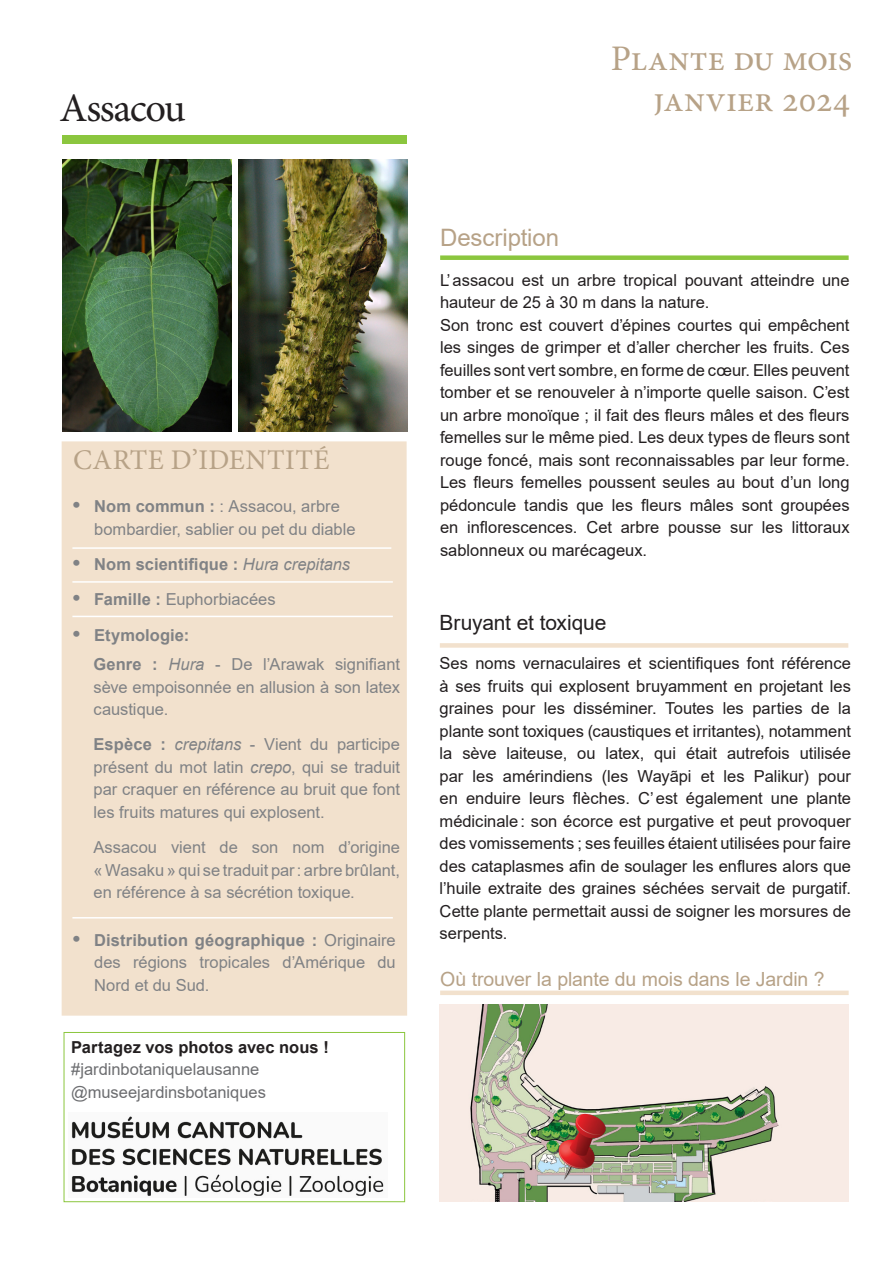
<style>
.page{position:relative;width:893px;height:1263px;background:#fff}
.page>*{position:absolute;margin:0;border:0;box-sizing:border-box;transform-origin:0 0}
.Title_Newsletter{font:40.5px "Minion Pro";color:#231f20}
.Line_01{font:36px "Minion Pro";color:#b7a287}
.Box_02_Title{font:28.5px "Minion Pro";letter-spacing:.015em;color:#b7a287}
.Title_01{font:24px "Arial";letter-spacing:-.005em;color:#b7a287}
.Title_02{font:21px "Arial";letter-spacing:-.01em;color:#231f20}
.Box_01_Title{font:19.5px "Arial";letter-spacing:-.005em;color:#b7a287}
.Body_Text{font:16.5px/22.5px "Arial";color:#231f20;text-align:justify}
.Title_01-2{font:16.5px/22.5px "Arial";color:#231f20}
.List_01{font:16.5px/22.5px "Arial";color:#808285;text-align:justify}
.Box_01_Text_02{font:16.5px "Arial";letter-spacing:-.005em;color:#6c6d70}
.t1{font:700 16.5px "Arial";letter-spacing:.005em;color:#808285}
.Body_Left{font:700 16.5px "Arial";letter-spacing:.005em;color:#231f20}
.s1{font-weight:700;font-size:21px}
.s2{font-weight:700}
.s3{font-size:21px}
.s4{font-weight:400;font-style:italic}
.s5{font-style:italic}
</style>
<div class="page">
<img style="left:439px;top:1005px;width:410px;height:196px">
<div style="left:64px;top:1032px;width:341px;height:170px;border:1px solid #8bc63e"></div>
<div style="left:62px;top:441px;width:345px;height:575px;background:#f2e1cd"></div>
<div style="left:62px;top:135px;width:345px;height:9px;background:#8bc63e"></div>
<div style="left:440px;top:255px;width:409px;height:5px;background:#8bc63e"></div>
<div style="left:440px;top:643px;width:408px;height:5px;background:#f2e1cd"></div>
<hr style="left:72px;top:547px;width:319px;height:2px;background:#fff">
<hr style="left:72px;top:581px;width:321px;height:2px;background:#fff">
<hr style="left:72px;top:616px;width:321px;height:1px;background:#fff">
<hr style="left:72px;top:917px;width:321px;height:1px;background:#fff">
<div style="left:440px;top:990px;width:409px;height:5px;background:#f2e1cd"></div>
<img style="left:71px;top:1116px;width:313px;height:80px">
<img style="left:62px;top:160px;width:170px;height:272px">
<img style="left:239px;top:159px;width:169px;height:273px">
<img style="left:547px;top:1112px;width:71px;height:69px">
<p class="Title_Newsletter" style="left:60px;top:81px;width:127px">Assacou</p>
<p class="Line_01" style="left:611px;top:35px;width:243px">Plante du mois</p>
<p class="Line_01" style="left:654px;top:75px;width:198px">janvier 2024</p>
<p class="Box_02_Title" style="left:73px;top:440px;width:258px">CARTE D’IDENTITÉ</p>
<p class="List_01" style="left:94px;top:495px;width:263px;text-indent:-21px"><span class="s1">•</span> <span class="s2">Nom commun :</span> : Assacou, arbre bombardier, sablier ou pet du diable</p>
<p class="t1" style="left:73px;top:553px;width:279px"><span class="s3">•</span> Nom scientifique : <span class="s4">Hura crepitans</span></p>
<p class="List_01" style="left:73px;top:588px;width:204px"><span class="s1">•</span> <span class="s2">Famille :</span> Euphorbiacées</p>
<p class="t1" style="left:73px;top:623px;width:118px"><span class="s3">•</span> Etymologie:</p>
<p class="List_01" style="left:94px;top:653px;width:308px"><span class="s2">Genre :</span> <span class="s5">Hura</span> - De l’Arawak signifiant sève empoisonnée en allusion à son latex caustique.</p>
<p class="List_01" style="left:94px;top:733px;width:308px"><span class="s2">Espèce :</span> <span class="s5">crepitans</span> - Vient du participe présent du mot latin <span class="s5">crepo</span>, qui se traduit par craquer en référence au bruit que font les fruits matures qui explosent.</p>
<p class="List_01" style="left:94px;top:836px;width:308px">Assacou vient de son nom d’origine « Wasaku » qui se traduit par: arbre brûlant, en référence à sa sécrétion toxique.</p>
<p class="List_01" style="left:94px;top:929px;width:303px;text-indent:-21px"><span class="s1">•</span> <span class="s2">Distribution géographique :</span> Originaire des régions tropicales d’Amérique du Nord et du Sud.</p>
<p class="Body_Left" style="left:71px;top:1035px;width:259px">Partagez vos photos avec nous !</p>
<p class="Box_01_Text_02" style="left:71px;top:1058px;width:190px">#jardinbotaniquelausanne</p>
<p class="Box_01_Text_02" style="left:71px;top:1081px;width:196px">@museejardinsbotaniques</p>
<p class="Title_01" style="left:440px;top:221px;width:121px">Description</p>
<p class="Title_01-2" style="left:440px;top:268px;width:411px">L’assacou est un arbre tropical pouvant atteindre une hauteur de 25 à 30 m dans la nature.</p>
<p class="Title_01-2" style="left:440px;top:313px;width:411px;text-align:justify">Son tronc est couvert d’épines courtes qui empêchent les singes de grimper et d’aller chercher les fruits. Ces feuilles sont vert sombre, en forme de cœur. Elles peuvent tomber et se renouveler à n’importe quelle saison. C’est un arbre monoïque ; il fait des fleurs mâles et des fleurs femelles sur le même pied. Les deux types de fleurs sont rouge foncé, mais sont reconnaissables par leur forme.<br>Les fleurs femelles poussent seules au bout d’un long pédoncule tandis que les fleurs mâles sont groupées en inflorescences. Cet arbre pousse sur les littoraux sablonneux ou marécageux.</p>
<p class="Title_02" style="left:440px;top:608px;width:168px">Bruyant et toxique</p>
<p class="Body_Text" style="left:440px;top:652px;width:413px">Ses noms vernaculaires et scientifiques font référence à ses fruits qui explosent bruyamment en projetant les graines pour les disséminer. Toutes les parties de la plante sont toxiques (caustiques et irritantes), notamment la sève laiteuse, ou latex, qui était autrefois utilisée par les amérindiens (les Wayãpi et les Palikur) pour en enduire leurs flèches. C’est également une plante médicinale: son écorce est purgative et peut provoquer des vomissements ; ses feuilles étaient utilisées pour faire des cataplasmes afin de soulager les enflures alors que l’huile extraite des graines séchées servait de purgatif.<br>Cette plante permettait aussi de soigner les morsures de serpents.</p>
<p class="Box_01_Title" style="left:440px;top:965px;width:386px">Où trouver la plante du mois dans le Jardin ?</p>
</div>
